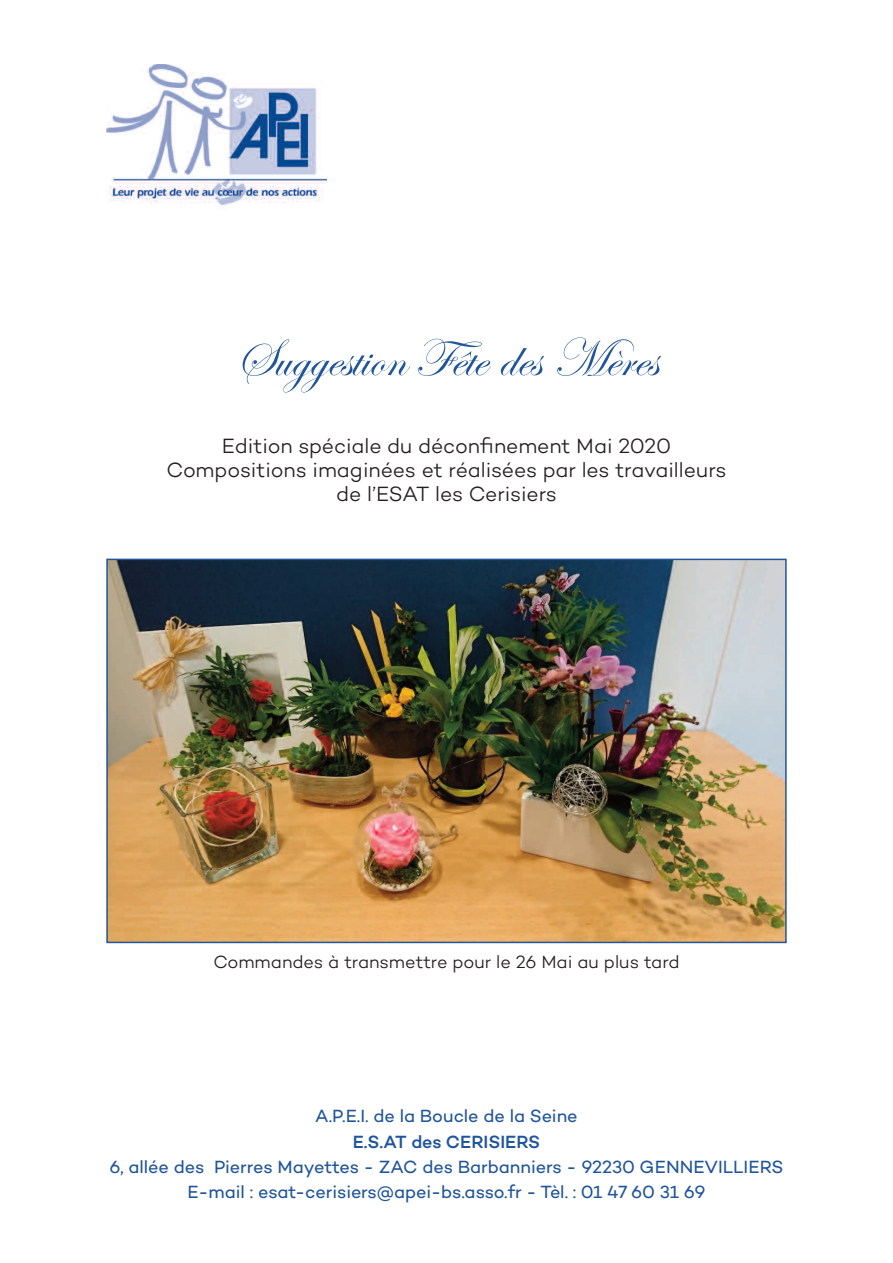
<style>
.page{position:relative;width:893px;height:1263px;background:#fff}
.page>*{position:absolute;margin:0;border:0;box-sizing:border-box;transform-origin:0 0}
.t1{font:54px "Edwardian Script ITC";color:#20559b}
.t2{font:300 21px/24px "Campton";letter-spacing:-.01em;color:#231f20;text-align:center}
.t3{font:18px/25.2px "Campton";letter-spacing:-.005em;color:#20559b;text-align:center}
.t4{font:300 18px "Campton";color:#231f20}
.t5{font:500 18px "Campton";letter-spacing:-.005em;color:#20559b}
</style>
<div class="page">
<img style="left:107px;top:65px;width:219px;height:141px">
<img style="left:109px;top:562px;width:675px;height:378px">
<div style="left:106px;top:559px;width:681px;height:384px;border:2px solid #20559b"></div>
<h1 class="t1" style="left:235px;top:329px;width:423px">Suggestion Fête des Mères</h1>
<p class="t2" style="left:166px;top:437px;width:562px">Edition spéciale du déconfinement Mai 2020<br>Compositions imaginées et réalisées par les travailleurs de l’ESAT les Cerisiers</p>
<p class="t4" style="left:213px;top:956px;width:468px">Commandes à transmettre pour le 26 Mai au plus tard</p>
<p class="t3" style="left:315px;top:1107px;width:264px">A.P.E.I. de la Boucle de la Seine</p>
<p class="t5" style="left:353px;top:1135px;width:189px">E.S.AT des CERISIERS</p>
<p class="t3" style="left:110px;top:1157px;width:675px">6, allée des Pierres Mayettes - ZAC des Barbanniers - 92230 GENNEVILLIERS<br>E-mail : esat-cerisiers@apei-bs.asso.fr - Tèl. : 01 47 60 31 69</p>
</div>
